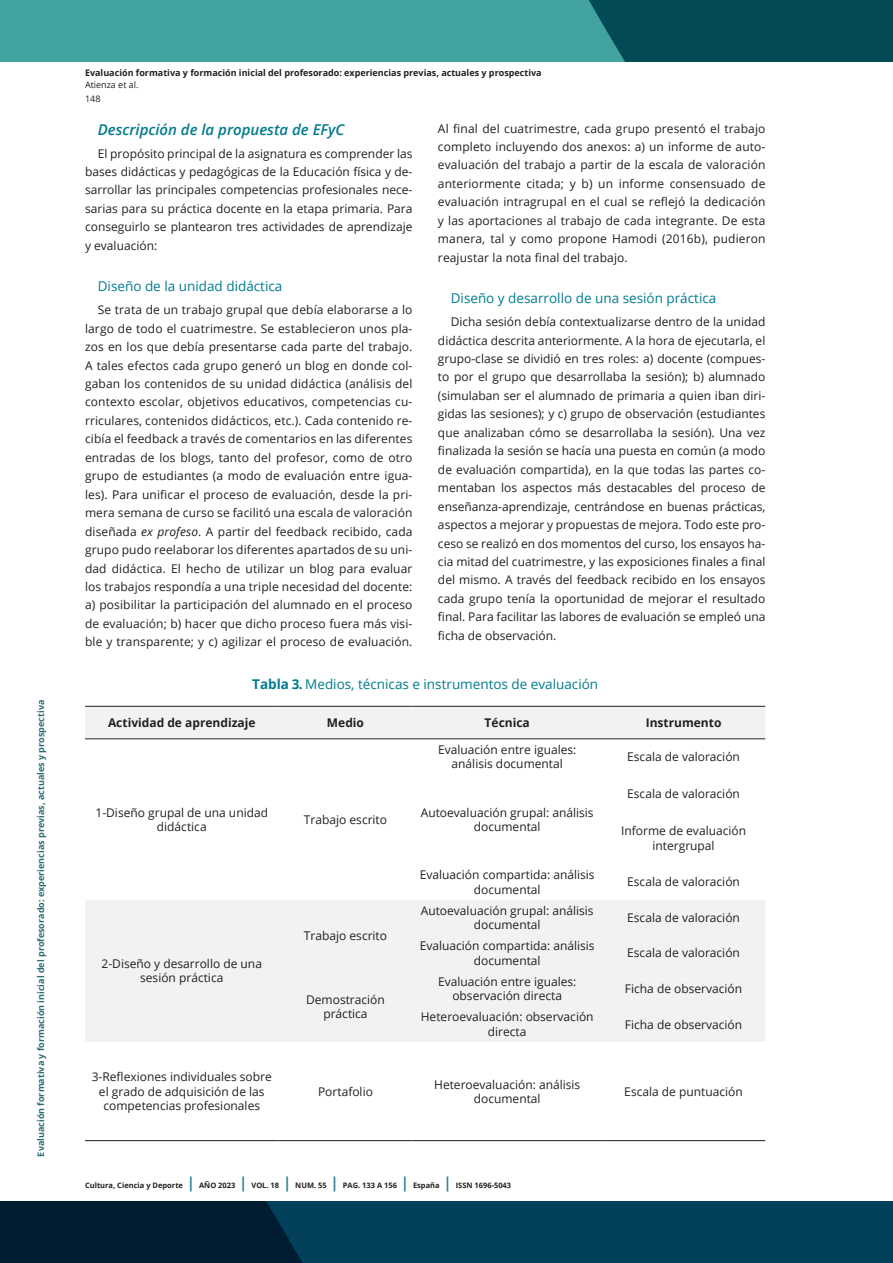
<style>
.page{position:relative;width:893px;height:1263px;background:#fff}
.page>*{position:absolute;margin:0;border:0;box-sizing:border-box;transform-origin:0 0}
.subtitulo_2_H3{font:italic 600 15px "Open Sans";color:#007b8f}
.subtitulo_3_H3{font:13.5px "Open Sans";color:#007b8f}
.Cuerpo_de_texto_P{font:12px/18.5px "Open Sans";letter-spacing:.005em;color:#231f20;text-align:justify}
.Cuerpo_tablas{font:12px/14.4px "Open Sans";color:#231f20;text-align:center}
.Cuerpo_tablas-2{font:700 12px "Open Sans";color:#231f20}
.t1{font:700 9px "Open Sans";color:#231f20}
.t2{font:700 9px "Open Sans";color:#2a6e73}
.t3{font:9px "Open Sans";color:#231f20}
.t4{font:700 7.5px "Open Sans";color:#231f20}
.s1{font-style:italic}
.s2{font-weight:700}
.s3{font-size:15px;color:#31849b}
</style>
<div class="page">
<svg style="left:0;top:1201px;width:893px;height:62px;background:#02344e"></svg>
<div style="left:0;top:0;width:893px;height:62px;background:#41a29f"></div>
<div style="left:589px;top:0;width:304px;height:62px;background:#024a56"></div>
<div style="left:85px;top:707px;width:680px;height:31px;background:#f2f2f2"></div>
<svg style="left:85px;top:739px;width:680px;height:303px"></svg>
<hr style="left:85px;top:706px;width:194px;height:1px;background:#231f20">
<hr style="left:279px;top:706px;width:133px;height:1px;background:#231f20">
<hr style="left:412px;top:706px;width:190px;height:1px;background:#231f20">
<hr style="left:602px;top:706px;width:163px;height:1px;background:#231f20">
<hr style="left:85px;top:738px;width:194px;height:1px;background:#231f20">
<hr style="left:279px;top:738px;width:133px;height:1px;background:#231f20">
<hr style="left:412px;top:738px;width:190px;height:1px;background:#231f20">
<hr style="left:602px;top:738px;width:163px;height:1px;background:#231f20">
<hr style="left:85px;top:1140px;width:194px;height:1px;background:#231f20">
<hr style="left:279px;top:1140px;width:133px;height:1px;background:#231f20">
<hr style="left:412px;top:1140px;width:190px;height:1px;background:#231f20">
<hr style="left:602px;top:1140px;width:163px;height:1px;background:#231f20">
<p class="t2" style="left:34px;top:1156px;width:458px;rotate:-90deg">Evaluación formativa y formación inicial del profesorado: experiencias previas, actuales y prospectiva</p>
<p class="t1" style="left:85px;top:67px;width:458px">Evaluación formativa y formación inicial del profesorado: experiencias previas, actuales y prospectiva</p>
<p class="t3" style="left:85px;top:79px;width:55px">Atienza et al.</p>
<p class="t3" style="left:85px;top:92px;width:17px">148</p>
<p class="subtitulo_2_H3" style="left:98px;top:119px;width:248px">Descripción de la propuesta de EFyC</p>
<p class="Cuerpo_de_texto_P" style="left:85px;top:144px;width:329px;text-indent:13px">El propósito principal de la asignatura es comprender las bases didácticas y pedagógicas de la Educación física y de&shy;sarrollar las principales competencias profesionales nece&shy;sarias para su práctica docente en la etapa primaria. Para conseguirlo se plantearon tres actividades de aprendizaje y evaluación:</p>
<p class="subtitulo_3_H3" style="left:98px;top:277px;width:186px">Diseño de la unidad didáctica</p>
<p class="Cuerpo_de_texto_P" style="left:85px;top:300px;width:329px;text-indent:13px">Se trata de un trabajo grupal que debía elaborarse a lo largo de todo el cuatrimestre. Se establecieron unos pla&shy;zos en los que debía presentarse cada parte del trabajo.<br>A tales efectos cada grupo generó un blog en donde col&shy;gaban los contenidos de su unidad didáctica (análisis del contexto escolar, objetivos educativos, competencias cu&shy;rriculares, contenidos didácticos, etc.). Cada contenido re&shy;cibía el feedback a través de comentarios en las diferentes entradas de los blogs, tanto del profesor, como de otro grupo de estudiantes (a modo de evaluación entre igua&shy;les). Para unificar el proceso de evaluación, desde la pri&shy;mera semana de curso se facilitó una escala de valoración diseñada <span class="s1">ex profeso</span>. A partir del feedback recibido, cada grupo pudo reelaborar los diferentes apartados de su uni&shy;dad didáctica. El hecho de utilizar un blog para evaluar los trabajos respondía a una triple necesidad del docente: a) posibilitar la participación del alumnado en el proceso de evaluación; b) hacer que dicho proceso fuera más visi&shy;ble y transparente; y c) agilizar el proceso de evaluación.</p>
<p class="Cuerpo_de_texto_P" style="left:438px;top:119px;width:329px">Al final del cuatrimestre, cada grupo presentó el trabajo completo incluyendo dos anexos: a) un informe de auto&shy;evaluación del trabajo a partir de la escala de valoración anteriormente citada; y b) un informe consensuado de evaluación intragrupal en el cual se reflejó la dedicación y las aportaciones al trabajo de cada integrante. De esta manera, tal y como propone Hamodi (2016b), pudieron reajustar la nota final del trabajo.</p>
<p class="subtitulo_3_H3" style="left:451px;top:289px;width:267px">Diseño y desarrollo de una sesión práctica</p>
<p class="Cuerpo_de_texto_P" style="left:438px;top:312px;width:329px;text-indent:13px">Dicha sesión debía contextualizarse dentro de la unidad didáctica descrita anteriormente. A la hora de ejecutarla, el grupo-clase se dividió en tres roles: a) docente (compues&shy;to por el grupo que desarrollaba la sesión); b) alumnado (simulaban ser el alumnado de primaria a quien iban diri&shy;gidas las sesiones); y c) grupo de observación (estudiantes que analizaban cómo se desarrollaba la sesión). Una vez finalizada la sesión se hacía una puesta en común (a modo de evaluación compartida), en la que todas las partes co&shy;mentaban los aspectos más destacables del proceso de enseñanza-aprendizaje, centrándose en buenas prácticas, aspectos a mejorar y propuestas de mejora. Todo este pro&shy;ceso se realizó en dos momentos del curso, los ensayos ha&shy;cia mitad del cuatrimestre, y las exposiciones finales a final del mismo. A través del feedback recibido en los ensayos cada grupo tenía la oportunidad de mejorar el resultado final. Para facilitar las labores de evaluación se empleó una ficha de observación.</p>
<p class="subtitulo_3_H3" style="left:252px;top:674px;width:348px"><span class="s2">Tabla 3.</span> Medios, técnicas e instrumentos de evaluación</p>
<p class="Cuerpo_tablas-2" style="left:108px;top:714px;width:149px">Actividad de aprendizaje</p>
<p class="Cuerpo_tablas-2" style="left:327px;top:714px;width:39px">Medio</p>
<p class="Cuerpo_tablas-2" style="left:485px;top:714px;width:47px">Técnica</p>
<p class="Cuerpo_tablas-2" style="left:646px;top:714px;width:77px">Instrumento</p>
<p class="Cuerpo_tablas" style="left:95px;top:805px;width:174px">1-Diseño grupal de una unidad didáctica</p>
<p class="Cuerpo_tablas" style="left:304px;top:812px;width:85px">Trabajo escrito</p>
<p class="Cuerpo_tablas" style="left:102px;top:956px;width:162px">2-Diseño y desarrollo de una sesión práctica</p>
<p class="Cuerpo_tablas" style="left:304px;top:928px;width:85px">Trabajo escrito</p>
<p class="Cuerpo_tablas" style="left:306px;top:992px;width:80px">Demostración práctica</p>
<p class="Cuerpo_tablas" style="left:438px;top:742px;width:140px">Evaluación entre iguales: análisis documental</p>
<p class="Cuerpo_tablas" style="left:627px;top:749px;width:114px">Escala de valoración</p>
<p class="Cuerpo_tablas" style="left:421px;top:805px;width:174px">Autoevaluación grupal: análisis documental</p>
<p class="Cuerpo_tablas" style="left:627px;top:786px;width:114px">Escala de valoración</p>
<p class="Cuerpo_tablas" style="left:621px;top:824px;width:127px">Informe de evaluación intergrupal</p>
<p class="Cuerpo_tablas" style="left:420px;top:867px;width:176px">Evaluación compartida: análisis documental</p>
<p class="Cuerpo_tablas" style="left:627px;top:874px;width:114px">Escala de valoración</p>
<p class="Cuerpo_tablas" style="left:421px;top:903px;width:174px">Autoevaluación grupal: análisis documental</p>
<p class="Cuerpo_tablas" style="left:627px;top:910px;width:114px">Escala de valoración</p>
<p class="Cuerpo_tablas" style="left:420px;top:938px;width:176px">Evaluación compartida: análisis documental</p>
<p class="Cuerpo_tablas" style="left:627px;top:945px;width:114px">Escala de valoración</p>
<p class="Cuerpo_tablas" style="left:438px;top:974px;width:140px">Evaluación entre iguales: observación directa</p>
<p class="Cuerpo_tablas" style="left:625px;top:981px;width:119px">Ficha de observación</p>
<p class="Cuerpo_tablas" style="left:421px;top:1009px;width:174px">Heteroevaluación: observación directa</p>
<p class="Cuerpo_tablas" style="left:625px;top:1017px;width:119px">Ficha de observación</p>
<p class="Cuerpo_tablas" style="left:92px;top:1069px;width:182px">3-Reflexiones individuales sobre el grado de adquisición de las competencias profesionales</p>
<p class="Cuerpo_tablas" style="left:318px;top:1084px;width:56px">Portafolio</p>
<p class="Cuerpo_tablas" style="left:434px;top:1077px;width:148px">Heteroevaluación: análisis documental</p>
<p class="Cuerpo_tablas" style="left:624px;top:1084px;width:120px">Escala de puntuación</p>
<p class="t4" style="left:85px;top:1180px;width:428px">Cultura, Ciencia y Deporte <span class="s3">|</span> AÑO 2023 <span class="s3">|</span> VOL. 18 <span class="s3">|</span> NUM. 55 <span class="s3">|</span> PAG. 133 A 156 <span class="s3">|</span> España <span class="s3">|</span> ISSN 1696-5043</p>
</div>
